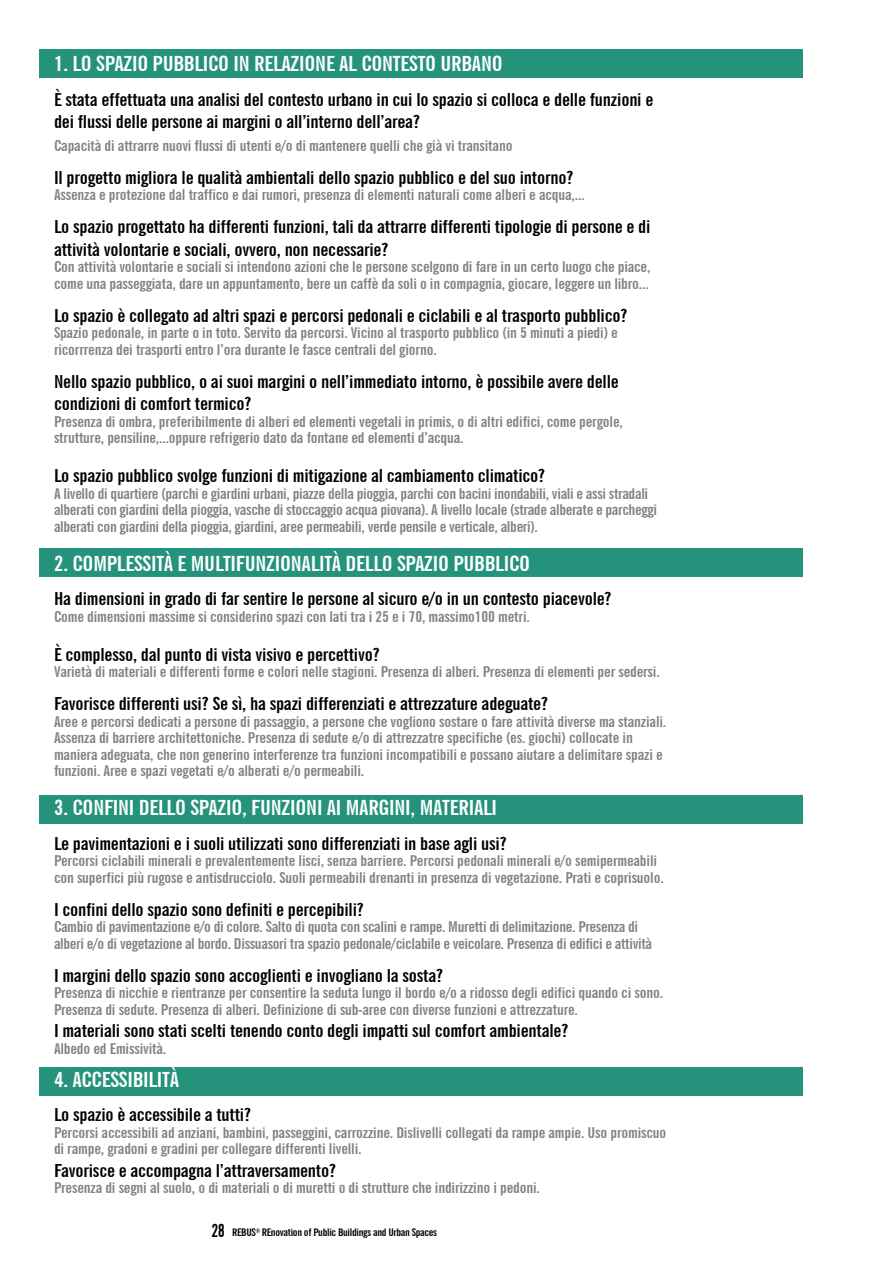
<style>
.page{position:relative;width:893px;height:1263px;background:#fff}
.page>*{position:absolute;margin:0;border:0;box-sizing:border-box;transform-origin:0 0}
.t1{font:700 extra-condensed 21px "News Gothic BT";letter-spacing:-.01em;color:#fff;scale:1.15 1}
.t2{font:700 extra-condensed 18px/22.5px "News Gothic BT";letter-spacing:-.01em;color:#000;scale:1.15 1}
.t3{font:700 extra-condensed 15px/16.5px "News Gothic BT";letter-spacing:-.01em;color:#808285;scale:1.15 1}
.t4{font:700 extra-condensed 10.5px "News Gothic BT";letter-spacing:-.025em;color:#000;scale:1.15 1}
.s1{font-size:18px}
</style>
<div class="page">
<div style="left:40px;top:548px;width:763px;height:28px;background:#25937c"></div>
<div style="left:40px;top:1067px;width:763px;height:28px;background:#25937c"></div>
<div style="left:40px;top:795px;width:763px;height:28px;background:#25937c"></div>
<div style="left:40px;top:49px;width:763px;height:28px;background:#25937c"></div>
<h1 class="t1" style="left:54px;top:51px;width:392px">1. LO SPAZIO PUBBLICO IN RELAZIONE AL CONTESTO URBANO</h1>
<p class="t2" style="left:54px;top:88px;width:523px">È stata effettuata una analisi del contesto urbano in cui lo spazio si colloca e delle funzioni e dei flussi delle persone ai margini o all’interno dell’area?</p>
<p class="t3" style="left:54px;top:137px;width:400px">Capacità di attrarre nuovi flussi di utenti e/o di mantenere quelli che già vi transitano</p>
<p class="t2" style="left:54px;top:166px;width:453px">Il progetto migliora le qualità ambientali dello spazio pubblico e del suo intorno?</p>
<p class="t3" style="left:54px;top:187px;width:463px">Assenza e protezione dal traffico e dai rumori, presenza di elementi naturali come alberi e acqua,...</p>
<p class="t2" style="left:54px;top:215px;width:520px">Lo spazio progettato ha differenti funzioni, tali da attrarre differenti tipologie di persone e di attività volontarie e sociali, ovvero, non necessarie?</p>
<p class="t3" style="left:54px;top:259px;width:520px">Con attività volontarie e sociali si intendono azioni che le persone scelgono di fare in un certo luogo che piace, come una passeggiata, dare un appuntamento, bere un caffè da soli o in compagnia, giocare, leggere un libro...</p>
<p class="t2" style="left:54px;top:304px;width:500px">Lo spazio è collegato ad altri spazi e percorsi pedonali e ciclabili e al trasporto pubblico?</p>
<p class="t3" style="left:54px;top:325px;width:492px">Spazio pedonale, in parte o in toto. Servito da percorsi. Vicino al trasporto pubblico (in 5 minuti a piedi) e ricorrrenza dei trasporti entro l’ora durante le fasce centrali del giorno.</p>
<p class="t2" style="left:54px;top:370px;width:493px">Nello spazio pubblico, o ai suoi margini o nell’immediato intorno, è possibile avere delle condizioni di comfort termico?</p>
<p class="t3" style="left:54px;top:413px;width:496px">Presenza di ombra, preferibilmente di alberi ed elementi vegetali in primis, o di altri edifici, come pergole, strutture, pensiline,...oppure refrigerio dato da fontane ed elementi d’acqua.</p>
<p class="t2" style="left:54px;top:464px;width:429px">Lo spazio pubblico svolge funzioni di mitigazione al cambiamento climatico?</p>
<p class="t3" style="left:54px;top:485px;width:526px">A livello di quartiere (parchi e giardini urbani, piazze della pioggia, parchi con bacini inondabili, viali e assi stradali alberati con giardini della pioggia, vasche di stoccaggio acqua piovana). A livello locale (strade alberate e parcheggi alberati con giardini della pioggia, giardini, aree permeabili, verde pensile e verticale, alberi).</p>
<h1 class="t1" style="left:54px;top:551px;width:415px">2. COMPLESSITÀ E MULTIFUNZIONALITÀ DELLO SPAZIO PUBBLICO</h1>
<p class="t2" style="left:54px;top:587px;width:487px">Ha dimensioni in grado di far sentire le persone al sicuro e/o in un contesto piacevole?</p>
<p class="t3" style="left:54px;top:608px;width:415px">Come dimensioni massime si considerino spazi con lati tra i 25 e i 70, massimo100 metri.</p>
<p class="t2" style="left:54px;top:643px;width:285px">È complesso, dal punto di vista visivo e percettivo?</p>
<p class="t3" style="left:54px;top:664px;width:528px">Varietà di materiali e differenti forme e colori nelle stagioni. Presenza di alberi. Presenza di elementi per sedersi.</p>
<p class="t2" style="left:54px;top:692px;width:431px">Favorisce differenti usi? Se sì, ha spazi differenziati e attrezzature adeguate?</p>
<p class="t3" style="left:54px;top:713px;width:534px">Aree e percorsi dedicati a persone di passaggio, a persone che vogliono sostare o fare attività diverse ma stanziali.<br>Assenza di barriere architettoniche. Presenza di sedute e/o di attrezzatre specifiche (es. giochi) collocate in maniera adeguata, che non generino interferenze tra funzioni incompatibili e possano aiutare a delimitare spazi e funzioni. Aree e spazi vegetati e/o alberati e/o permeabili.</p>
<h1 class="t1" style="left:54px;top:795px;width:387px">3. CONFINI DELLO SPAZIO, FUNZIONI AI MARGINI, MATERIALI</h1>
<p class="t2" style="left:54px;top:832px;width:396px">Le pavimentazioni e i suoli utilizzati sono differenziati in base agli usi?</p>
<p class="t3" style="left:54px;top:853px;width:532px">Percorsi ciclabili minerali e prevalentemente lisci, senza barriere. Percorsi pedonali minerali e/o semipermeabili con superfici più rugose e antisdrucciolo. Suoli permeabili drenanti in presenza di vegetazione. Prati e coprisuolo.</p>
<p class="t2" style="left:54px;top:898px;width:271px">I confini dello spazio sono definiti e percepibili?</p>
<p class="t3" style="left:54px;top:919px;width:522px">Cambio di pavimentazione e/o di colore. Salto di quota con scalini e rampe. Muretti di delimitazione. Presenza di alberi e/o di vegetazione al bordo. Dissuasori tra spazio pedonale/ciclabile e veicolare. Presenza di edifici e attività</p>
<p class="t2" style="left:54px;top:964px;width:340px">I margini dello spazio sono accoglienti e invogliano la sosta?</p>
<p class="t3" style="left:54px;top:985px;width:531px">Presenza di nicchie e rientranze per consentire la seduta lungo il bordo e/o a ridosso degli edifici quando ci sono.<br>Presenza di sedute. Presenza di alberi. Definizione di sub-aree con diverse funzioni e attrezzature.</p>
<p class="t2" style="left:54px;top:1019px;width:449px">I materiali sono stati scelti tenendo conto degli impatti sul comfort ambientale?</p>
<p class="t3" style="left:54px;top:1040px;width:99px">Albedo ed Emissività.</p>
<h1 class="t1" style="left:54px;top:1067px;width:110px">4. ACCESSIBILITÀ</h1>
<p class="t2" style="left:54px;top:1103px;width:173px">Lo spazio è accessibile a tutti?</p>
<p class="t3" style="left:54px;top:1124px;width:534px">Percorsi accessibili ad anziani, bambini, passeggini, carrozzine. Dislivelli collegati da rampe ampie. Uso promiscuo di rampe, gradoni e gradini per collegare differenti livelli.</p>
<p class="t2" style="left:54px;top:1159px;width:247px">Favorisce e accompagna l’attraversamento?</p>
<p class="t3" style="left:54px;top:1180px;width:424px">Presenza di segni al suolo, o di materiali o di muretti o di strutture che indirizzino i pedoni.</p>
<p class="t4" style="left:211px;top:1226px;width:198px"><span class="s1">28</span> REBUS<sup>®</sup> REnovation of Public Buildings and Urban Spaces</p>
</div>
